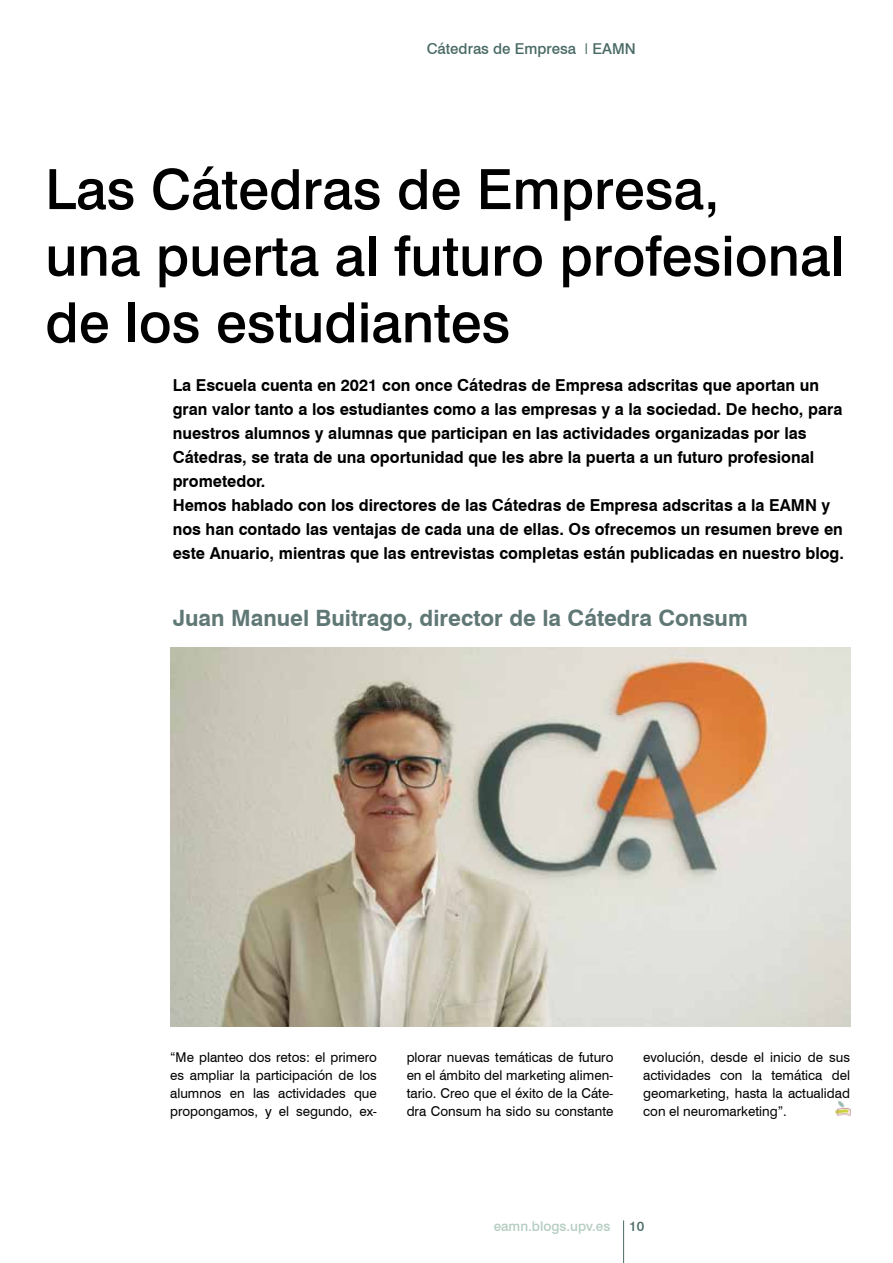
<style>
.page{position:relative;width:893px;height:1263px;background:#fff}
.page>*{position:absolute;margin:0;border:0;box-sizing:border-box;transform-origin:0 0}
.t1{font:500 55.5px/66.6px "Swiss 721 BT";color:#000}
.t2{font:700 22.5px "Swiss 721 BT";color:#607875}
.t3{font:700 16.5px/24px "Swiss 721 BT";color:#000}
.t4{font:500 15px "Swiss 721 BT";color:#496a65}
.t5{font:13.5px/18px "Swiss 721 BT";color:#000;text-align:justify}
.t6{font:500 13.5px "Swiss 721 BT";color:#b5cdc2}
.t7{font:500 13.5px "Swiss 721 BT";color:#496a65}
.s1{font-weight:300;font-stretch:expanded}
</style>
<div class="page">
<hr style="left:623px;top:1220px;width:1px;height:43px;background:#496a65">
<img style="left:835px;top:1101px;width:16px;height:15px">
<img style="left:170px;top:648px;width:680px;height:378px">
<p class="t4" style="left:427px;top:39px;width:211px">Cátedras de Empresa <span class="s1">I</span> EAMN</p>
<h1 class="t1" style="left:45px;top:156px;width:800px">Las Cátedras de Empresa,<br>una puerta al futuro profesional de los estudiantes</h1>
<p class="t3" style="left:173px;top:373px;width:673px">La Escuela cuenta en 2021 con once Cátedras de Empresa adscritas que aportan un gran valor tanto a los estudiantes como a las empresas y a la sociedad. De hecho, para nuestros alumnos y alumnas que participan en las actividades organizadas por las Cátedras, se trata de una oportunidad que les abre la puerta a un futuro profesional prometedor.<br>Hemos hablado con los directores de las Cátedras de Empresa adscritas a la EAMN y nos han contado las ventajas de cada una de ellas. Os ofrecemos un resumen breve en este Anuario, mientras que las entrevistas completas están publicadas en nuestro blog.</p>
<h2 class="t2" style="left:173px;top:604px;width:577px">Juan Manuel Buitrago, director de la Cátedra Consum</h2>
<p class="t5" style="left:170px;top:1048px;width:208px">“Me planteo dos retos: el primero es ampliar la participación de los alumnos en las actividades que propongamos, y el segundo, ex-</p>
<p class="t5" style="left:407px;top:1048px;width:208px">plorar nuevas temáticas de futuro en el ámbito del marketing alimen&shy;tario. Creo que el éxito de la Cáte&shy;dra Consum ha sido su constante</p>
<p class="t5" style="left:643px;top:1048px;width:208px">evolución, desde el inicio de sus actividades con la temática del geomarketing, hasta la actualidad con el neuromarketing”.</p>
<p class="t6" style="left:494px;top:1218px;width:118px">eamn.blogs.upv.es</p>
<p class="t7" style="left:629px;top:1218px;width:17px">10</p>
</div>
